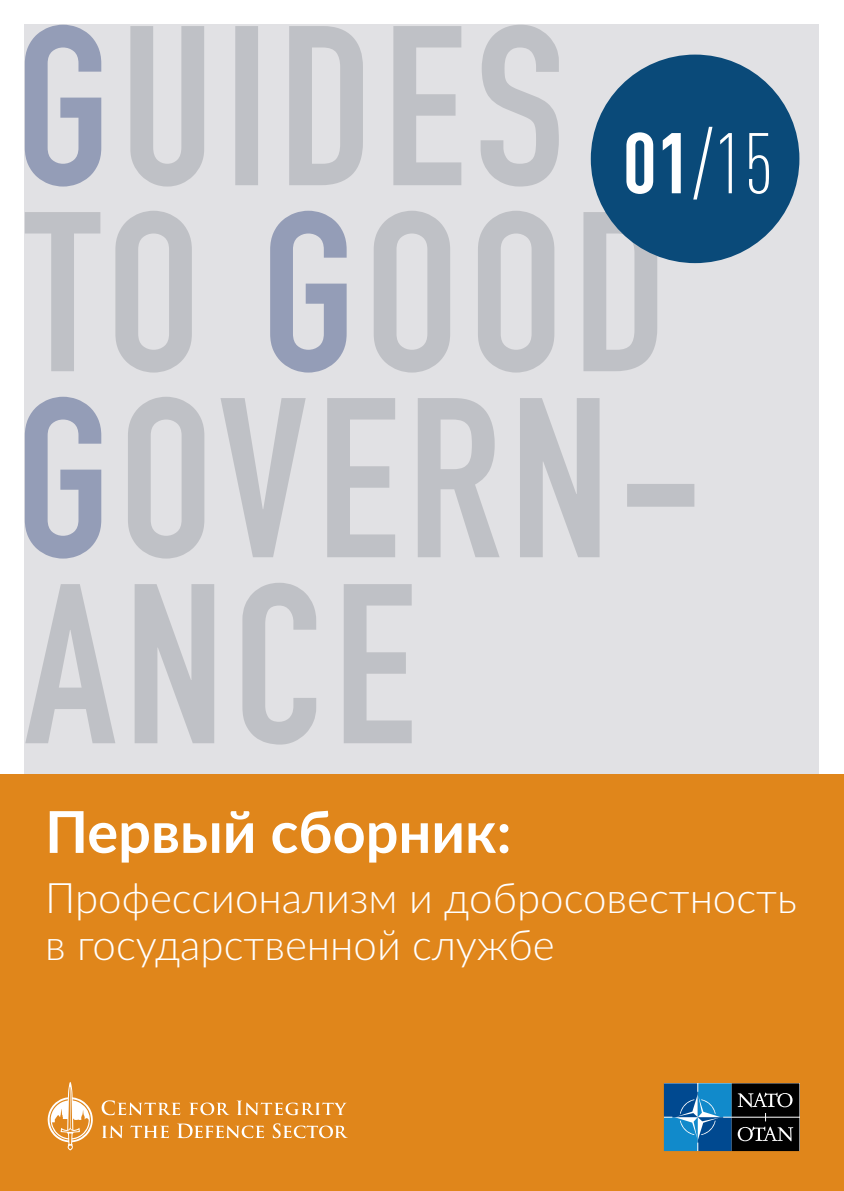
<style>
.page{position:relative;width:844px;height:1191px;background:#fff}
.page>*{position:absolute;margin:0;border:0;box-sizing:border-box;transform-origin:0 0}
.t1{font:300 condensed 84.52px "DINOT";color:#fff}
.t2{font:700 57.75px "Lato";color:#fff}
.t3{font:300 42px/47.2px "Lato";color:#fff}
.s1{font-weight:700}
</style>
<div class="page">
<div style="left:25px;top:25px;width:794px;height:752px;background:#e1e1e4"></div>
<div style="left:0;top:774px;width:843px;height:417px;background:#e0861b"></div>
<svg style="left:25px;top:583px;width:386px;height:161px"></svg>
<svg style="left:128px;top:397px;width:566px;height:161px"></svg>
<svg style="left:25px;top:397px;width:76px;height:161px"></svg>
<svg style="left:374px;top:211px;width:283px;height:161px"></svg>
<svg style="left:270px;top:211px;width:76px;height:161px"></svg>
<svg style="left:25px;top:211px;width:167px;height:161px"></svg>
<svg style="left:130px;top:25px;width:428px;height:161px"></svg>
<svg style="left:25px;top:25px;width:76px;height:161px"></svg>
<svg style="left:48px;top:1082px;width:45px;height:68px"></svg>
<svg style="left:130px;top:1125px;width:39px;height:13px"></svg>
<svg style="left:177px;top:1123px;width:87px;height:15px"></svg>
<svg style="left:272px;top:1123px;width:76px;height:15px"></svg>
<svg style="left:102px;top:1125px;width:21px;height:13px"></svg>
<svg style="left:236px;top:1100px;width:111px;height:15px"></svg>
<svg style="left:101px;top:1100px;width:79px;height:15px"></svg>
<svg style="left:189px;top:1102px;width:40px;height:13px"></svg>
<div style="left:590px;top:55px;width:209px;height:208px;background:#0a4a79;border-radius:50%"></div>
<svg style="left:663px;top:1083px;width:136px;height:68px;background:#234d69"></svg>
<h1 class="t1" style="left:622px;top:115px;width:152px"><span class="s1">01</span>/15</h1>
<h2 class="t2" style="left:45px;top:789px;width:467px">Первый сборник:</h2>
<p class="t3" style="left:45px;top:872px;width:753px">Профессионализм и добросовестность в государственной службе</p>
</div>
